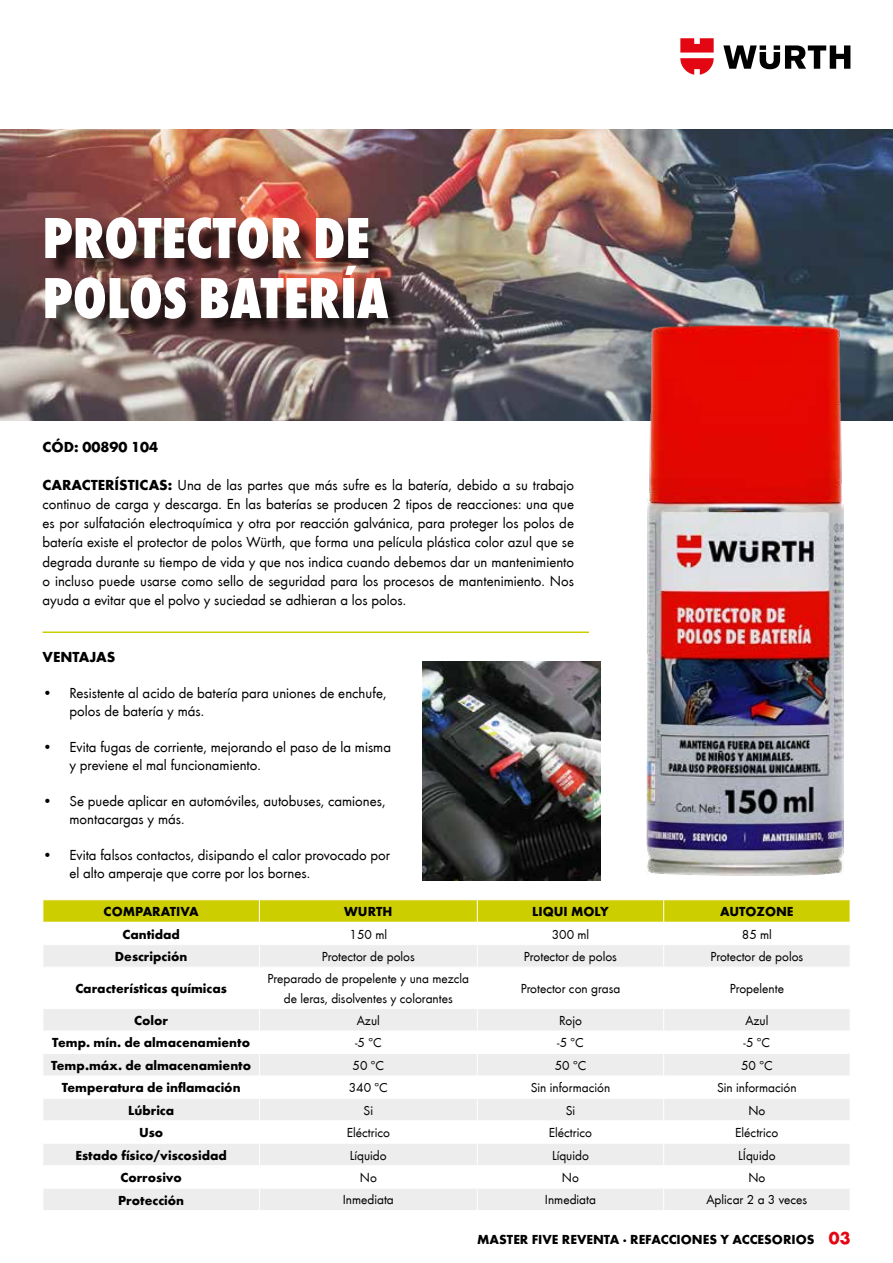
<style>
.page{position:relative;width:893px;height:1263px;background:#fff}
.page>*{position:absolute;margin:0;border:0;box-sizing:border-box;transform-origin:0 0}
.t1{font:800 condensed 60px/60px "Wuerth";color:#fff}
.t2{font:15px/19.2px "Wuerth";color:#000}
.t3{font:700 15px "Wuerth";color:#000}
.t4{font:13.5px/19.2px "Wuerth";color:#000;text-align:center}
.t5{font:700 13.5px "Wuerth";color:#000}
.s1{font-weight:700}
.s2{font-size:18px;color:#e30613}
</style>
<div class="page">
<svg style="left:723px;top:45px;width:127px;height:24px"></svg>
<svg style="left:680px;top:38px;width:34px;height:37px"></svg>
<hr style="left:43px;top:631px;width:546px;height:2px;background:#cdce00">
<img style="left:0;top:130px;width:893px;height:291px">
<svg style="left:44px;top:1009px;width:806px;height:201px;fill:#ededed"></svg>
<svg style="left:259px;top:1009px;width:1px;height:201px"></svg>
<svg style="left:477px;top:1009px;width:1px;height:201px"></svg>
<svg style="left:663px;top:1009px;width:1px;height:201px"></svg>
<hr style="left:43px;top:1031px;width:216px;height:1px;background:#fff">
<hr style="left:259px;top:1031px;width:218px;height:1px;background:#fff">
<hr style="left:477px;top:1031px;width:187px;height:1px;background:#fff">
<hr style="left:664px;top:1031px;width:186px;height:1px;background:#fff">
<hr style="left:43px;top:1053px;width:216px;height:1px;background:#fff">
<hr style="left:259px;top:1053px;width:218px;height:1px;background:#fff">
<hr style="left:477px;top:1053px;width:187px;height:1px;background:#fff">
<hr style="left:664px;top:1053px;width:186px;height:1px;background:#fff">
<hr style="left:43px;top:1076px;width:216px;height:1px;background:#fff">
<hr style="left:259px;top:1076px;width:218px;height:1px;background:#fff">
<hr style="left:477px;top:1076px;width:187px;height:1px;background:#fff">
<hr style="left:664px;top:1076px;width:186px;height:1px;background:#fff">
<hr style="left:43px;top:1098px;width:216px;height:1px;background:#fff">
<hr style="left:259px;top:1098px;width:218px;height:1px;background:#fff">
<hr style="left:477px;top:1098px;width:187px;height:1px;background:#fff">
<hr style="left:664px;top:1098px;width:186px;height:1px;background:#fff">
<hr style="left:43px;top:1120px;width:216px;height:1px;background:#fff">
<hr style="left:259px;top:1120px;width:218px;height:1px;background:#fff">
<hr style="left:477px;top:1120px;width:187px;height:1px;background:#fff">
<hr style="left:664px;top:1120px;width:186px;height:1px;background:#fff">
<hr style="left:43px;top:1143px;width:216px;height:1px;background:#fff">
<hr style="left:259px;top:1143px;width:218px;height:1px;background:#fff">
<hr style="left:477px;top:1143px;width:187px;height:1px;background:#fff">
<hr style="left:664px;top:1143px;width:186px;height:1px;background:#fff">
<hr style="left:43px;top:1165px;width:216px;height:1px;background:#fff">
<hr style="left:259px;top:1165px;width:218px;height:1px;background:#fff">
<hr style="left:477px;top:1165px;width:187px;height:1px;background:#fff">
<hr style="left:664px;top:1165px;width:186px;height:1px;background:#fff">
<hr style="left:43px;top:1188px;width:216px;height:1px;background:#fff">
<hr style="left:259px;top:1188px;width:218px;height:1px;background:#fff">
<hr style="left:477px;top:1188px;width:187px;height:1px;background:#fff">
<hr style="left:664px;top:1188px;width:186px;height:1px;background:#fff">
<svg style="left:43px;top:900px;width:808px;height:67px"></svg>
<svg style="left:43px;top:1009px;width:1px;height:201px"></svg>
<img style="left:646px;top:325px;width:197px;height:550px">
<img style="left:422px;top:661px;width:179px;height:219px">
<div style="left:47px;top:221px;width:360px;height:115px;background:#000;opacity:.75"></div>
<h1 class="t1" style="left:43px;top:204px;width:348px">PROTECTOR DE<br>POLOS BATERÍA</h1>
<p class="t3" style="left:43px;top:436px;width:117px">CÓD: 00890 104</p>
<p class="t2" style="left:43px;top:475px;width:533px;text-align:justify"><span class="s1">CARACTERÍSTICAS:</span> Una de las partes que más sufre es la batería, debido a su trabajo continuo de carga y descarga. En las baterías se producen 2 tipos de reacciones: una que es por sulfatación electroquímica y otra por reacción galvánica, para proteger los polos de batería existe el protector de polos Würth, que forma una película plástica color azul que se degrada durante su tiempo de vida y que nos indica cuando debemos dar un mantenimiento o incluso puede usarse como sello de seguridad para los procesos de mantenimiento. Nos ayuda a evitar que el polvo y suciedad se adhieran a los polos.</p>
<p class="t3" style="left:43px;top:646px;width:74px">VENTAJAS</p>
<p class="t2" style="left:70px;top:683px;width:318px;line-height:18px;text-indent:-27px">• Resistente al acido de batería para uniones de enchufe, polos de batería y más.</p>
<p class="t2" style="left:70px;top:737px;width:323px;line-height:18px;text-indent:-27px">• Evita fugas de corriente, mejorando el paso de la misma y previene el mal funcionamiento.</p>
<p class="t2" style="left:70px;top:791px;width:317px;line-height:18px;text-indent:-27px">• Se puede aplicar en automóviles, autobuses, camiones, montacargas y más.</p>
<p class="t2" style="left:70px;top:845px;width:322px;line-height:18px;text-indent:-27px">• Evita falsos contactos, disipando el calor provocado por el alto amperaje que corre por los bornes.</p>
<p class="t5" style="left:104px;top:902px;width:97px">COMPARATIVA</p>
<p class="t5" style="left:344px;top:902px;width:50px">WURTH</p>
<p class="t5" style="left:532px;top:902px;width:78px">LIQUI MOLY</p>
<p class="t5" style="left:720px;top:902px;width:75px">AUTOZONE</p>
<p class="t5" style="left:122px;top:924px;width:59px">Cantidad</p>
<p class="t4" style="left:350px;top:924px;width:39px">150 ml</p>
<p class="t4" style="left:552px;top:924px;width:39px">300 ml</p>
<p class="t4" style="left:742px;top:924px;width:32px">85 ml</p>
<p class="t5" style="left:115px;top:947px;width:74px">Descripción</p>
<p class="t4" style="left:322px;top:946px;width:95px">Protector de polos</p>
<p class="t4" style="left:524px;top:946px;width:95px">Protector de polos</p>
<p class="t4" style="left:710px;top:946px;width:95px">Protector de polos</p>
<p class="t5" style="left:75px;top:978px;width:153px">Características químicas</p>
<p class="t4" style="left:267px;top:969px;width:203px">Preparado de propelente y una mezcla de leras, disolventes y colorantes</p>
<p class="t4" style="left:521px;top:978px;width:101px">Protector con grasa</p>
<p class="t4" style="left:730px;top:978px;width:56px">Propelente</p>
<p class="t5" style="left:134px;top:1010px;width:35px">Color</p>
<p class="t4" style="left:357px;top:1010px;width:25px">Azul</p>
<p class="t4" style="left:559px;top:1010px;width:24px">Rojo</p>
<p class="t4" style="left:745px;top:1010px;width:25px">Azul</p>
<p class="t5" style="left:52px;top:1033px;width:199px">Temp. mín. de almacenamiento</p>
<p class="t4" style="left:355px;top:1033px;width:28px">-5 ºC</p>
<p class="t4" style="left:557px;top:1033px;width:28px">-5 ºC</p>
<p class="t4" style="left:744px;top:1033px;width:28px">-5 ºC</p>
<p class="t5" style="left:51px;top:1055px;width:202px">Temp.máx. de almacenamiento</p>
<p class="t4" style="left:353px;top:1055px;width:33px">50 ºC</p>
<p class="t4" style="left:555px;top:1055px;width:33px">50 ºC</p>
<p class="t4" style="left:741px;top:1055px;width:33px">50 ºC</p>
<p class="t5" style="left:62px;top:1078px;width:180px">Temperatura de inflamación</p>
<p class="t4" style="left:349px;top:1077px;width:40px">340 ºC</p>
<p class="t4" style="left:531px;top:1077px;width:81px">Sin información</p>
<p class="t4" style="left:717px;top:1077px;width:81px">Sin información</p>
<p class="t5" style="left:128px;top:1100px;width:48px">Lúbrica</p>
<p class="t4" style="left:364px;top:1100px;width:11px">Si</p>
<p class="t4" style="left:566px;top:1100px;width:11px">Si</p>
<p class="t4" style="left:748px;top:1100px;width:19px">No</p>
<p class="t5" style="left:139px;top:1123px;width:26px">Uso</p>
<p class="t4" style="left:347px;top:1122px;width:45px">Eléctrico</p>
<p class="t4" style="left:549px;top:1122px;width:45px">Eléctrico</p>
<p class="t4" style="left:735px;top:1122px;width:45px">Eléctrico</p>
<p class="t5" style="left:75px;top:1145px;width:153px">Estado físico/viscosidad</p>
<p class="t4" style="left:350px;top:1145px;width:38px">Líquido</p>
<p class="t4" style="left:552px;top:1145px;width:38px">Líquido</p>
<p class="t4" style="left:738px;top:1145px;width:39px">LÍquido</p>
<p class="t5" style="left:120px;top:1167px;width:63px">Corrosivo</p>
<p class="t4" style="left:360px;top:1167px;width:19px">No</p>
<p class="t4" style="left:562px;top:1167px;width:19px">No</p>
<p class="t4" style="left:748px;top:1167px;width:19px">No</p>
<p class="t5" style="left:118px;top:1190px;width:67px">Protección</p>
<p class="t4" style="left:343px;top:1190px;width:53px">Inmediata</p>
<p class="t4" style="left:545px;top:1190px;width:53px">Inmediata</p>
<p class="t4" style="left:706px;top:1190px;width:102px">Aplicar 2 a 3 veces</p>
<p class="t5" style="left:477px;top:1229px;width:375px">MASTER FIVE REVENTA · REFACCIONES Y ACCESORIOS <span class="s2">03</span></p>
</div>
